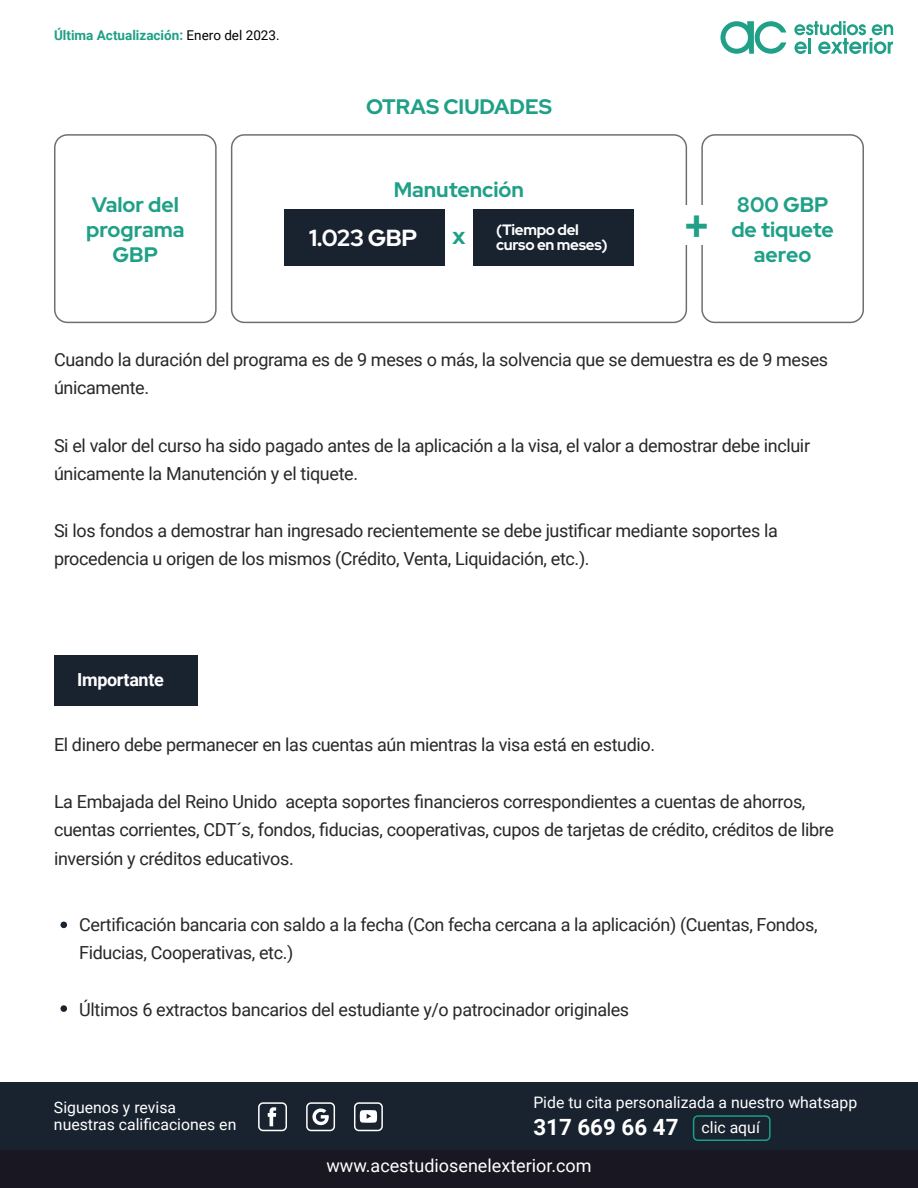
<style>
.page{position:relative;width:918px;height:1188px;background:#fff}
.page>*{position:absolute;margin:0;border:0;box-sizing:border-box;transform-origin:0 0}
.t1{font:700 47.1px "Red Hat Display";color:#1fa087}
.t2{font:700 23.25px "Red Hat Display";letter-spacing:-.02em;color:#fff}
.t3{font:700 23.25px "Red Hat Display";color:#1fa087}
.t4{font:700 22.35px "Roboto";color:#fff}
.t5{font:700 21px/25.2px "Red Hat Display";color:#1fa087;text-align:center}
.t6{font:18px/28.5px "Roboto";letter-spacing:-.02em;color:#282827}
.t7{font:18px "Roboto";color:#fff}
.t8{font:700 18px "Roboto";letter-spacing:-.02em;color:#fff}
.t9{font:15.75px/17.1px "Roboto";color:#fff}
.t10{font:700 15px "Red Hat Display";letter-spacing:-.02em;color:#fff}
.t11{font:700 13.5px "Roboto";color:#1fa087}
.s1{font-weight:400;color:#000}
.s2{font-weight:400;font-size:15.75px}
</style>
<div class="page">
<div style="left:1px;top:1082px;width:917px;height:106px;background:#19222f"></div>
<div style="left:1px;top:1150px;width:917px;height:38px;background:#191722"></div>
<svg style="left:794px;top:21px;width:99px;height:33px"></svg>
<svg style="left:720px;top:21px;width:66px;height:33px"></svg>
<svg style="left:268px;top:1107px;width:8px;height:19px"></svg>
<svg style="left:312px;top:1108px;width:17px;height:18px"></svg>
<div style="left:258px;top:1102px;width:29px;height:29px;border:2px solid #fff;border-radius:4px"></div>
<div style="left:306px;top:1102px;width:29px;height:29px;border:2px solid #fff;border-radius:4px"></div>
<div style="left:354px;top:1102px;width:29px;height:29px;border:2px solid #fff;border-radius:4px"></div>
<div style="left:693px;top:1115px;width:78px;height:26px;border:2px solid #1aa087;border-radius:4px"></div>
<svg style="left:360px;top:1110px;width:17px;height:13px"></svg>
<div style="left:284px;top:210px;width:161px;height:56px;background:#19222f"></div>
<div style="left:473px;top:210px;width:161px;height:56px;background:#19222f"></div>
<div style="left:54px;top:134px;width:163px;height:189px;border:2px solid #706f6f;border-radius:13px"></div>
<div style="left:231px;top:134px;width:456px;height:189px;border:2px solid #706f6f;border-radius:13px"></div>
<div style="left:60px;top:922px;width:7px;height:6px;background:#19222f;border-radius:50%"></div>
<div style="left:60px;top:1005px;width:7px;height:7px;background:#19222f;border-radius:50%"></div>
<div style="left:54px;top:655px;width:144px;height:50px;background:#19222f"></div>
<div style="left:701px;top:134px;width:163px;height:189px;border:2px solid #706f6f;border-radius:13px"></div>
<div style="left:673px;top:206px;width:43px;height:39px;background:#fff"></div>
<p class="t11" style="left:54px;top:26px;width:227px">Última Actualización: <span class="s1">Enero del 2023.</span></p>
<p class="t5" style="left:86px;top:191px;width:100px">Valor del programa<br>GBP</p>
<p class="t5" style="left:366px;top:93px;width:187px">OTRAS CIUDADES</p>
<p class="t5" style="left:394px;top:177px;width:131px">Manutención</p>
<p class="t2" style="left:309px;top:223px;width:110px">1.023 GBP</p>
<p class="t10" style="left:496px;top:220px;width:84px">(Tiempo del</p>
<p class="t3" style="left:453px;top:221px;width:14px">x</p>
<p class="t10" style="left:496px;top:235px;width:113px">curso en meses)</p>
<h1 class="t1" style="left:682px;top:196px;width:30px">+</h1>
<p class="t5" style="left:731px;top:191px;width:104px">800 GBP de tiquete aereo</p>
<p class="t6" style="left:54px;top:345px;width:776px">Cuando la duración del programa es de 9 meses o más, la solvencia que se demuestra es de 9 meses únicamente.</p>
<p class="t6" style="left:54px;top:430px;width:758px">Si el valor del curso ha sido pagado antes de la aplicación a la visa, el valor a demostrar debe incluir únicamente la Manutención y el tiquete.</p>
<p class="t6" style="left:54px;top:516px;width:725px">Si los fondos a demostrar han ingresado recientemente se debe justificar mediante soportes la procedencia u origen de los mismos (Crédito, Venta, Liquidación, etc.).</p>
<p class="t8" style="left:77px;top:667px;width:88px">Importante</p>
<p class="t6" style="left:54px;top:730px;width:603px">El dinero debe permanecer en las cuentas aún mientras la visa está en estudio.</p>
<p class="t6" style="left:54px;top:787px;width:781px">La Embajada del Reino Unido acepta soportes financieros correspondientes a cuentas de ahorros, cuentas corrientes, CDT´s, fondos, fiducias, cooperativas, cupos de tarjetas de crédito, créditos de libre inversión y créditos educativos.</p>
<p class="t6" style="left:79px;top:909px;width:740px">Certificación bancaria con saldo a la fecha (Con fecha cercana a la aplicación) (Cuentas, Fondos,<br>Fiducias, Cooperativas, etc.)</p>
<p class="t6" style="left:79px;top:995px;width:552px">Últimos 6 extractos bancarios del estudiante y/o patrocinador originales</p>
<p class="t9" style="left:54px;top:1098px;width:184px">Siguenos y revisa nuestras calificaciones en</p>
<p class="t9" style="left:533px;top:1094px;width:325px">Pide tu cita personalizada a nuestro whatsapp</p>
<p class="t4" style="left:533px;top:1112px;width:228px">317 669 66 47 <span class="s2">clic aquí</span></p>
<p class="t7" style="left:326px;top:1153px;width:267px">www.acestudiosenelexterior.com</p>
</div>
